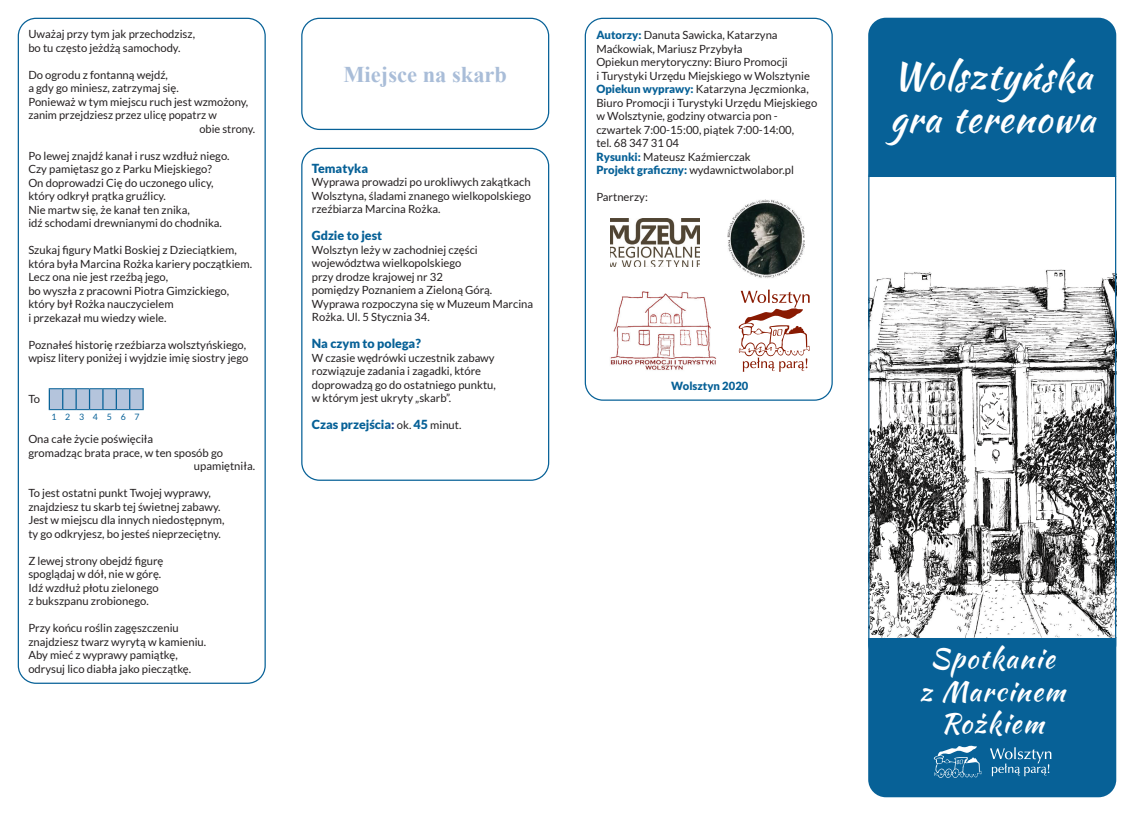
<style>
.page{position:relative;width:1134px;height:815px;background:#fff}
.page>*{position:absolute;margin:0;border:0;box-sizing:border-box;transform-origin:0 0}
.t1{font:37.5px/43.8px "Kaushan Script";letter-spacing:.025em;color:#fff}
.t2{font:27.5px/32.5px "Kaushan Script";letter-spacing:.05em;color:#fff;text-align:center}
.t3{font:700 22.5px "Times New Roman";color:#a9bdd8}
.t4{font:900 12.5px "Lato";color:#076197}
.t5{font:11.25px/13.5px "Lato";color:#231f20}
.t6{font:900 11.25px "Lato";color:#076197}
.t7{font:8.75px "Lato";color:#076197}
.s1{color:#253c8b}
.s2{font-weight:400;font-size:11.25px;color:#231f20}
.s3{font-weight:900;color:#076197}
</style>
<div class="page">
<div style="left:18px;top:18px;width:248px;height:666px;border:1px solid #076197;border-radius:18px"></div>
<svg style="left:585px;top:18px;width:248px;height:383px"></svg>
<div style="left:301px;top:148px;width:248px;height:333px;border:1px solid #076197;border-radius:18px"></div>
<div style="left:301px;top:18px;width:248px;height:112px;border:1px solid #076197;border-radius:18px"></div>
<svg style="left:737px;top:290px;width:73px;height:82px"></svg>
<img style="left:610px;top:292px;width:106px;height:79px">
<img style="left:610px;top:219px;width:90px;height:48px">
<img style="left:727px;top:200px;width:77px;height:79px">
<svg style="left:49px;top:388px;width:95px;height:22px;background:#97b3d0"></svg>
<hr style="left:142px;top:389px;width:2px;height:20px;background:#076197">
<div style="left:868px;top:18px;width:248px;height:779px;background:#076197;border-radius:18px"></div>
<img style="left:870px;top:177px;width:244px;height:461px">
<svg style="left:990px;top:747px;width:61px;height:29px"></svg>
<svg style="left:933px;top:745px;width:48px;height:33px"></svg>
<div style="left:868px;top:161px;width:248px;height:502px;border:1px solid #076197;border-radius:18px"></div>
<p class="t5" style="left:28px;top:28px;width:168px">Uważaj przy tym jak przechodzisz, bo tu często jeżdżą samochody.</p>
<p class="t5" style="left:28px;top:68px;width:141px">Do ogrodu z fontanną wejdź,</p>
<p class="t5" style="left:28px;top:82px;width:152px">a gdy go miniesz, zatrzymaj się.</p>
<p class="t5" style="left:28px;top:95px;width:221px">Ponieważ w tym miejscu ruch jest wzmożony,</p>
<p class="t5" style="left:28px;top:109px;width:190px">zanim przejdziesz przez ulicę popatrz w</p>
<p class="t5" style="left:199px;top:122px;width:57px">obie strony.</p>
<p class="t5" style="left:28px;top:149px;width:203px">Po lewej znajdź kanał i rusz wzdłuż niego.<br>Czy pamiętasz go z Parku Miejskiego?<br>On doprowadzi Cię do uczonego ulicy, który odkrył prątka gruźlicy.<br>Nie martw się, że kanał ten znika,<br>idź schodami drewnianymi do chodnika.</p>
<p class="t5" style="left:28px;top:244px;width:225px">Szukaj figury Matki Boskiej z Dzieciątkiem, która była Marcina Rożka kariery początkiem.<br>Lecz ona nie jest rzeźbą jego,<br>bo wyszła z pracowni Piotra Gimzickiego, który był Rożka nauczycielem<br>i przekazał mu wiedzy wiele.</p>
<p class="t5" style="left:28px;top:338px;width:222px">Poznałeś historię rzeźbiarza wolsztyńskiego, wpisz litery poniżej i wyjdzie imię siostry jego</p>
<p class="t5" style="left:28px;top:392px;width:13px">To</p>
<p class="t5" style="left:28px;top:433px;width:126px">Ona całe życie poświęciła</p>
<p class="t5" style="left:28px;top:446px;width:196px">gromadząc brata prace, w ten sposób go</p>
<p class="t5" style="left:194px;top:460px;width:63px">upamiętniła.</p>
<p class="t5" style="left:28px;top:487px;width:198px">To jest ostatni punkt Twojej wyprawy, znajdziesz tu skarb tej świetnej zabawy.<br>Jest w miejscu dla innych niedostępnym, ty go odkryjesz, bo jesteś nieprzeciętny.</p>
<p class="t5" style="left:28px;top:554px;width:137px">Z lewej strony obejdź figurę spoglądaj w dół, nie w górę.<br>Idź wzdłuż płotu zielonego z bukszpanu zrobionego.</p>
<p class="t5" style="left:28px;top:622px;width:179px">Przy końcu roślin zagęszczeniu znajdziesz twarz wyrytą w kamieniu.<br>Aby mieć z wyprawy pamiątkę, odrysuj lico diabła jako pieczątkę.</p>
<p class="t7" style="left:51px;top:411px;width:90px">1 2 3 4 5 6 7</p>
<h3 class="t3" style="left:343px;top:58px;width:165px">Miejsce na skarb</h3>
<p class="t4" style="left:312px;top:161px;width:58px">Tematyka</p>
<p class="t5" style="left:312px;top:175px;width:221px;text-align:justify">Wyprawa prowadzi po urokliwych zakątkach Wolsztyna, śladami znanego wielkopolskiego rzeźbiarza Marcina Rożka.</p>
<p class="t4" style="left:312px;top:228px;width:72px">Gdzie to jest</p>
<p class="t5" style="left:312px;top:243px;width:223px">Wolsztyn leży w zachodniej części województwa wielkopolskiego<br>przy drodze krajowej nr 32<br>pomiędzy Poznaniem a Zieloną Górą.<br>Wyprawa rozpoczyna się w Muzeum Marcina<br>Rożka. Ul. 5 Stycznia 34.</p>
<p class="t4" style="left:312px;top:336px;width:111px">Na czym to polega?</p>
<p class="t5" style="left:312px;top:351px;width:186px">W czasie wędrówki uczestnik zabawy rozwiązuje zadania i zagadki, które doprowadzą go do ostatniego punktu, w którym jest ukryty „skarb”.</p>
<p class="t4" style="left:312px;top:417px;width:151px">Czas przejścia<span class="s1">:</span> <span class="s2">ok.</span> 45 <span class="s2">minut.</span></p>
<p class="t5" style="left:596px;top:28px;width:222px"><span class="s3">Autorzy:</span> Danuta Sawicka, Katarzyna Maćkowiak, Mariusz Przybyła<br>Opiekun merytoryczny: Biuro Promocji<br>i Turystyki Urzędu Miejskiego w Wolsztynie <span class="s3">Opiekun wyprawy:</span> Katarzyna Jęczmionka, Biuro Promocji i Turystyki Urzędu Miejskiego w Wolsztynie, godziny otwarcia pon - czwartek 7:00-15:00, piątek 7:00-14:00,<br>tel. 68 347 31 04<br><span class="s3">Rysunki:</span> Mateusz Kaźmierczak<br><span class="s3">Projekt graficzny:</span> wydawnictwolabor.pl</p>
<p class="t5" style="left:596px;top:190px;width:53px">Partnerzy:</p>
<p class="t6" style="left:671px;top:380px;width:79px">Wolsztyn 2020</p>
<h1 class="t1" style="left:889px;top:53px;width:207px">Wolsztyńska gra terenowa</h1>
<h2 class="t2" style="left:919px;top:642px;width:148px">Spotkanie<br>z Marcinem<br>Rożkiem</h2>
</div>
